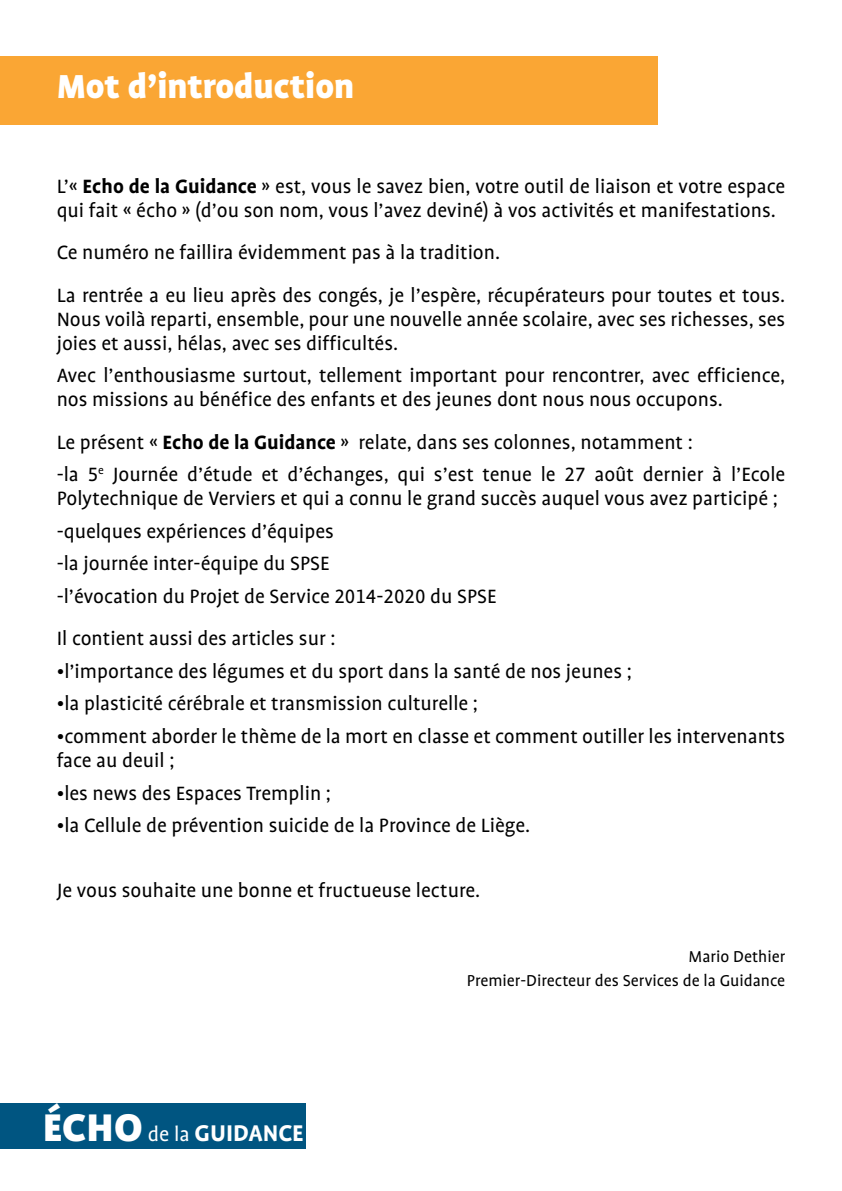
<style>
.page{position:relative;width:842px;height:1191px;background:#fff}
.page>*{position:absolute;margin:0;border:0;box-sizing:border-box;transform-origin:0 0}
.t1{font:900 38px "Profile OT";letter-spacing:-.005em;color:#fff}
.t2{font:700 26px "Profile OT";color:#fff}
.t3{font:22px/24px "Profile OT";color:#000}
.t4{font:18px/24px "Profile OT";color:#000;text-align:right}
.s1{font-weight:700}
.s2{font-weight:900;font-size:44px}
.s3{font-weight:400;font-size:22.8px}
</style>
<div class="page">
<div style="left:0;top:1103px;width:306px;height:45px;background:#005581"></div>
<div style="left:0;top:57px;width:658px;height:68px;background:#faa634"></div>
<h1 class="t1" style="left:57px;top:65px;width:299px">Mot d’introduction</h1>
<p class="t3" style="left:57px;top:174px;width:730px">L’« <span class="s1">Echo de la Guidance</span> » est, vous le savez bien, votre outil de liaison et votre espace qui fait « écho » (d’ou son nom, vous l’avez deviné) à vos activités et manifestations.</p>
<p class="t3" style="left:57px;top:232px;width:730px;line-height:42.6px">Ce numéro ne faillira évidemment pas à la tradition.<br>La rentrée a eu lieu après des congés, je l’espère, récupérateurs pour toutes et tous.</p>
<p class="t3" style="left:57px;top:307px;width:730px">Nous voilà reparti, ensemble, pour une nouvelle année scolaire, avec ses richesses, ses joies et aussi, hélas, avec ses difficultés.</p>
<p class="t3" style="left:57px;top:364px;width:730px">Avec l’enthousiasme surtout, tellement important pour rencontrer, avec efficience, nos missions au bénéfice des enfants et des jeunes dont nous nous occupons.</p>
<p class="t3" style="left:57px;top:426px;width:730px;line-height:32.6px">Le présent « <span class="s1">Echo de la Guidance</span> » relate, dans ses colonnes, notamment :<br>-la 5<sup>e</sup> Journée d’étude et d’échanges, qui s’est tenue le 27 août dernier à l’Ecole</p>
<p class="t3" style="left:57px;top:483px;width:723px;line-height:32.4px">Polytechnique de Verviers et qui a connu le grand succès auquel vous avez participé ; -quelques expériences d’équipes<br>-la journée inter-équipe du SPSE<br>-l’évocation du Projet de Service 2014-2020 du SPSE</p>
<p class="t3" style="left:57px;top:627px;width:280px">Il contient aussi des articles sur :</p>
<p class="t3" style="left:57px;top:659px;width:577px">•l’importance des légumes et du sport dans la santé de nos jeunes ;</p>
<p class="t3" style="left:57px;top:692px;width:423px">•la plasticité cérébrale et transmission culturelle ;</p>
<p class="t3" style="left:57px;top:724px;width:730px">•comment aborder le thème de la mort en classe et comment outiller les intervenants face au deuil ;</p>
<p class="t3" style="left:57px;top:781px;width:276px">•les news des Espaces Tremplin ;</p>
<p class="t3" style="left:57px;top:813px;width:475px">•la Cellule de prévention suicide de la Province de Liège.</p>
<p class="t3" style="left:57px;top:878px;width:425px">Je vous souhaite une bonne et fructueuse lecture.</p>
<p class="t2" style="left:43px;top:1118px;width:262px"><span class="s2">écho</span> <span class="s3">de la</span> GUIDANCE</p>
<p class="t4" style="left:467px;top:945px;width:320px">Mario Dethier<br>Premier-Directeur des Services de la Guidance</p>
</div>
